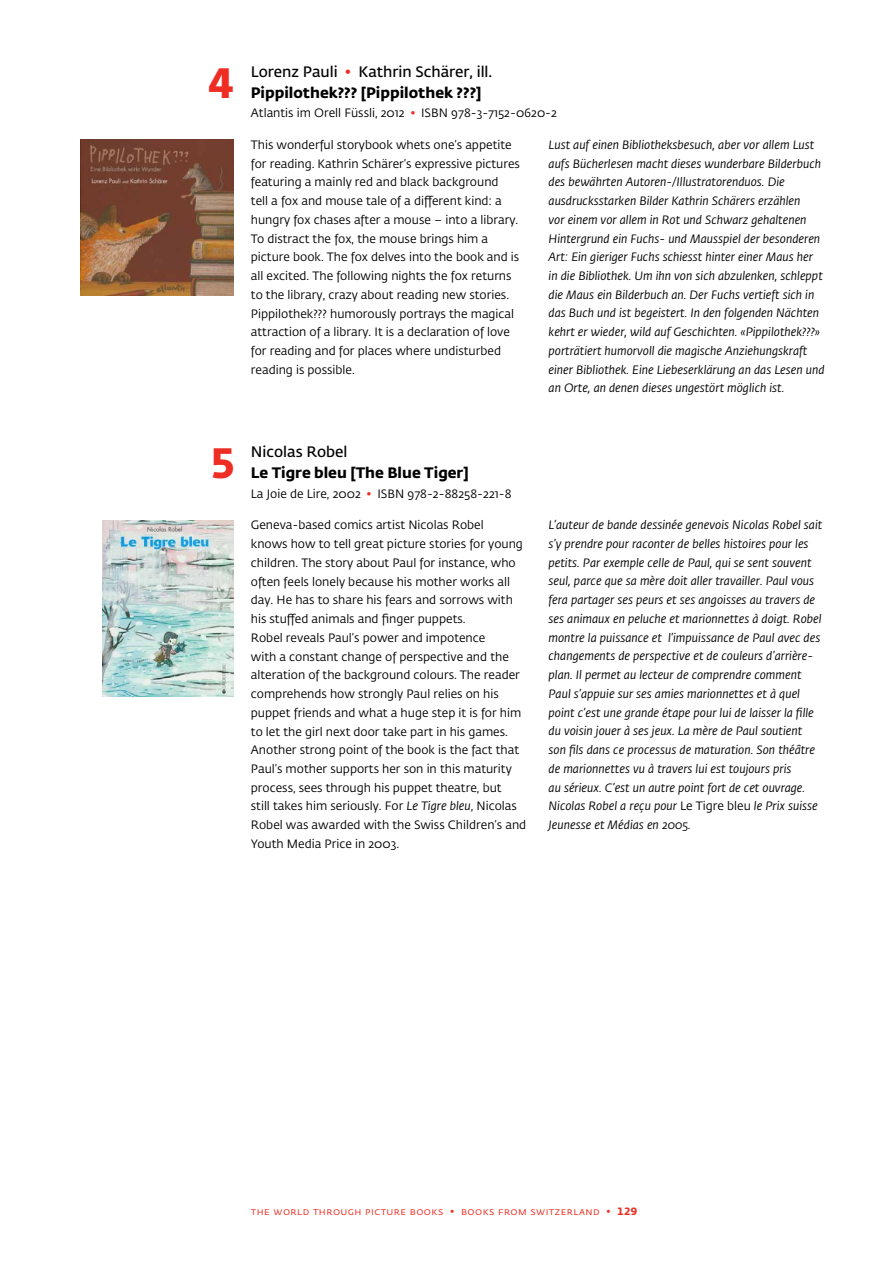
<style>
.page{position:relative;width:893px;height:1263px;background:#fff}
.page>*{position:absolute;margin:0;border:0;box-sizing:border-box;transform-origin:0 0}
.t1{font:700 42px "Fedra Sans Pro";color:#ee2e24}
.t2{font:600 15px/21px "Fedra Sans Pro";color:#000}
.t3{font:700 15px "Fedra Sans Pro";color:#000}
.t4{font:italic 12px/18.8px "Fedra Sans Pro";color:#000}
.t5{font:12px/18.8px "Fedra Sans Pro";color:#000}
.t6{font:10.5px "Fedra Sans Pro";letter-spacing:.04em;color:#ee2e24}
.s1{color:#ee2e24}
.s2{font-weight:700}
.s3{font-weight:700;color:#ee2e24}
.s4{font-style:italic}
.s5{font-style:normal}
</style>
<div class="page">
<img style="left:81px;top:139px;width:153px;height:156px">
<img style="left:102px;top:520px;width:132px;height:176px">
<h1 class="t1" style="left:209px;top:49px;width:26px">4</h1>
<p class="t2" style="left:251px;top:60px;width:243px">Lorenz Pauli <span class="s1">•</span> Kathrin Schärer, ill.<br><span class="s2">Pippilothek??? [Pippilothek ???]</span></p>
<p class="t5" style="left:251px;top:103px;width:308px">Atlantis im Orell Füssli, 2012 <span class="s3">•</span> ISBN 978-3-7152-0620-2</p>
<p class="t5" style="left:251px;top:135px;width:271px">This wonderful storybook whets one’s appetite for reading. Kathrin Schärer’s expressive pictures featuring a mainly red and black background<br>tell a fox and mouse tale of a different kind: a hungry fox chases after a mouse – into a library.<br>To distract the fox, the mouse brings him a picture book. The fox delves into the book and is all excited. The following nights the fox returns to the library, crazy about reading new stories.<br>Pippilothek??? humorously portrays the magical attraction of a library. It is a declaration of love for reading and for places where undisturbed reading is possible.</p>
<p class="t4" style="left:549px;top:135px;width:278px">Lust auf einen Bibliotheksbesuch, aber vor allem Lust aufs Bücherlesen macht dieses wunderbare Bilderbuch des bewährten Autoren-/Illustratorenduos. Die ausdrucksstarken Bilder Kathrin Schärers erzählen<br>vor einem vor allem in Rot und Schwarz gehaltenen Hintergrund ein Fuchs- und Mausspiel der besonderen Art: Ein gieriger Fuchs schiesst hinter einer Maus her in die Bibliothek. Um ihn von sich abzulenken, schleppt die Maus ein Bilderbuch an. Der Fuchs vertieft sich in das Buch und ist begeistert. In den folgenden Nächten kehrt er wieder, wild auf Geschichten. «Pippilothek???» porträtiert humorvoll die magische Anziehungskraft einer Bibliothek. Eine Liebeserklärung an das Lesen und an Orte, an denen dieses ungestört möglich ist.</p>
<h1 class="t1" style="left:211px;top:430px;width:24px">5</h1>
<p class="t2" style="left:251px;top:441px;width:98px">Nicolas Robel</p>
<p class="t3" style="left:251px;top:461px;width:219px">Le Tigre bleu [The Blue Tiger]</p>
<p class="t5" style="left:251px;top:484px;width:262px">La Joie de Lire, 2002 <span class="s3">•</span> ISBN 978-2-88258-221-8</p>
<p class="t5" style="left:251px;top:515px;width:277px">Geneva-based comics artist Nicolas Robel<br>knows how to tell great picture stories for young children. The story about Paul for instance, who often feels lonely because his mother works all day. He has to share his fears and sorrows with his stuffed animals and finger puppets.<br>Robel reveals Paul’s power and impotence<br>with a constant change of perspective and the alteration of the background colours. The reader comprehends how strongly Paul relies on his puppet friends and what a huge step it is for him to let the girl next door take part in his games.<br>Another strong point of the book is the fact that Paul’s mother supports her son in this maturity process, sees through his puppet theatre, but<br>still takes him seriously. For <span class="s4">Le Tigre bleu</span>, Nicolas Robel was awarded with the Swiss Children’s and Youth Media Price in 2003.</p>
<p class="t4" style="left:549px;top:515px;width:275px">L’auteur de bande dessinée genevois Nicolas Robel sait s’y prendre pour raconter de belles histoires pour les petits. Par exemple celle de Paul, qui se sent souvent seul, parce que sa mère doit aller travailler. Paul vous fera partager ses peurs et ses angoisses au travers de ses animaux en peluche et marionnettes à doigt. Robel montre la puissance et l’impuissance de Paul avec des changements de perspective et de couleurs d’arrière&shy;plan. Il permet au lecteur de comprendre comment Paul s’appuie sur ses amies marionnettes et à quel point c’est une grande étape pour lui de laisser la fille du voisin jouer à ses jeux. La mère de Paul soutient son fils dans ce processus de maturation. Son théâtre de marionnettes vu à travers lui est toujours pris<br>au sérieux. C’est un autre point fort de cet ouvrage.<br>Nicolas Robel a reçu pour <span class="s5">Le Tigre bleu</span> le Prix suisse Jeunesse et Médias en 2005.</p>
<p class="t6" style="left:251px;top:1204px;width:388px">the world through picture books • books from switzerland • <span class="s2">129</span></p>
</div>
